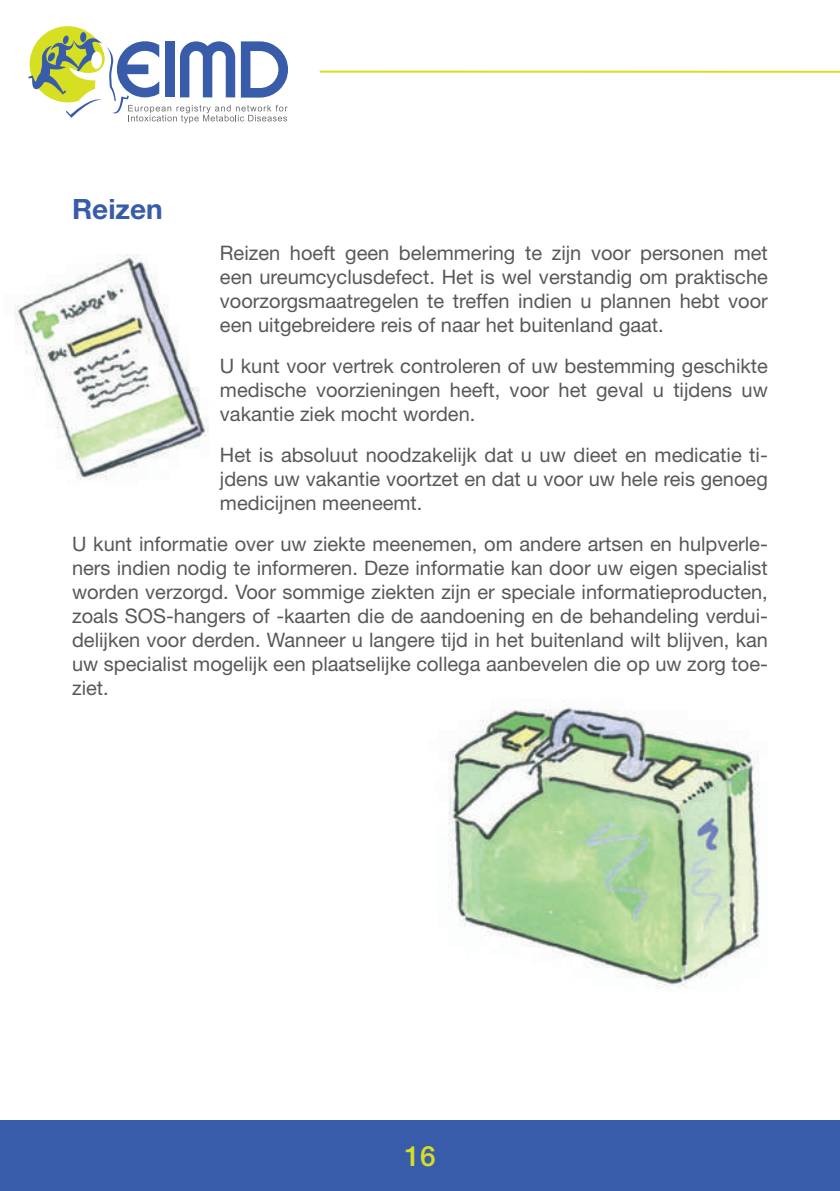
<style>
.page{position:relative;width:840px;height:1191px;background:#fff}
.page>*{position:absolute;margin:0;border:0;box-sizing:border-box;transform-origin:0 0}
.t1{font:700 28px "Helvetica Neue LT Std";color:#385caa}
.t2{font:500 28px "Helvetica Neue LT Std";color:#d6df21}
.t3{font:20px/24px "Helvetica Neue LT Std";color:#57585a;text-align:justify}
</style>
<div class="page">
<div style="left:0;top:1120px;width:839px;height:71px;background:#385caa"></div>
<svg style="left:28px;top:26px;width:260px;height:97px"></svg>
<hr style="left:319px;top:71px;width:520px;height:2px;background:#d6df21">
<img style="left:14px;top:254px;width:194px;height:226px">
<img style="left:448px;top:704px;width:312px;height:285px">
<h1 class="t1" style="left:72px;top:191px;width:92px">Reizen</h1>
<p class="t3" style="left:220px;top:240px;width:549px">Reizen hoeft geen belemmering te zijn voor personen met een ureumcyclusdefect. Het is wel verstandig om praktische voorzorgsmaatregelen te treffen indien u plannen hebt voor een uitgebreidere reis of naar het buitenland gaat.</p>
<p class="t3" style="left:220px;top:353px;width:549px">U kunt voor vertrek controleren of uw bestemming geschikte medische voorzieningen heeft, voor het geval u tijdens uw vakantie ziek mocht worden.</p>
<p class="t3" style="left:220px;top:442px;width:549px">Het is absoluut noodzakelijk dat u uw dieet en medicatie ti&shy;jdens uw vakantie voortzet en dat u voor uw hele reis genoeg medicijnen meeneemt.</p>
<p class="t3" style="left:72px;top:531px;width:697px">U kunt informatie over uw ziekte meenemen, om andere artsen en hulpverle&shy;ners indien nodig te informeren. Deze informatie kan door uw eigen specialist worden verzorgd. Voor sommige ziekten zijn er speciale informatieproducten, zoals SOS-hangers of -kaarten die de aandoening en de behandeling verdui&shy;delijken voor derden. Wanneer u langere tijd in het buitenland wilt blijven, kan uw specialist mogelijk een plaatselijke collega aanbevelen die op uw zorg toe&shy;ziet.</p>
<h1 class="t2" style="left:404px;top:1139px;width:33px">16</h1>
</div>
